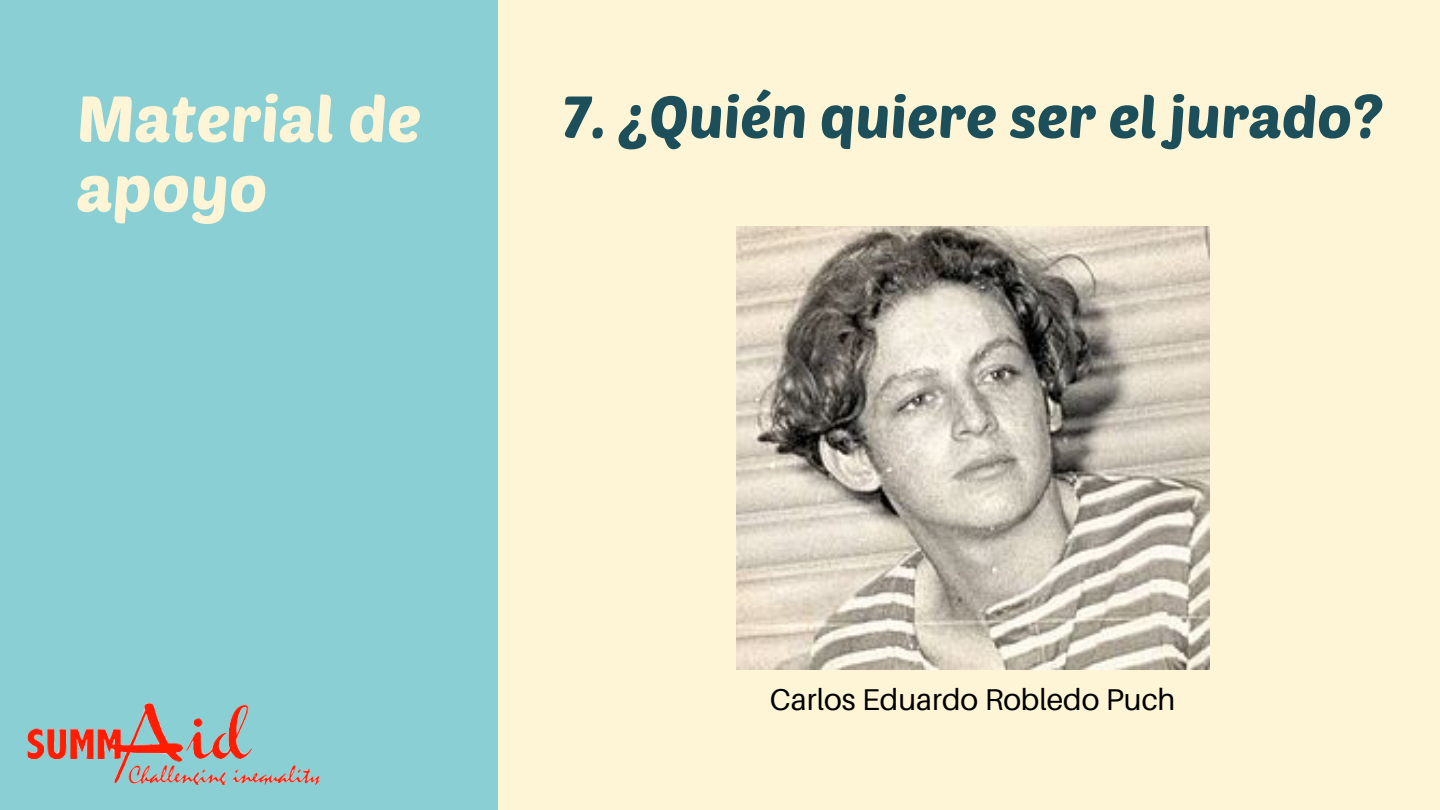
<style>
.page{position:relative;width:1440px;height:810px;background:#fef4d6}
.page>*{position:absolute;margin:0;border:0;box-sizing:border-box;transform-origin:0 0}
.t1{font:64px/69.6px "Poetsen One";color:#fef4d6}
.t2{font:58.4px "Poetsen One";color:#1c4f59}
.t3{font:30.1px "Aileron";color:#000}
</style>
<div class="page">
<div style="left:0;top:0;width:498px;height:810px;background:#8acfd4"></div>
<img style="left:737px;top:227px;width:472px;height:442px">
<img style="left:27px;top:702px;width:293px;height:83px">
<p class="t1" style="left:77px;top:81px;width:346px">Material de apoyo</p>
<p class="t2" style="left:563px;top:80px;width:822px">7. ¿Quién quiere ser el jurado?</p>
<h1 class="t3" style="left:770px;top:680px;width:407px">Carlos Eduardo Robledo Puch</h1>
</div>
